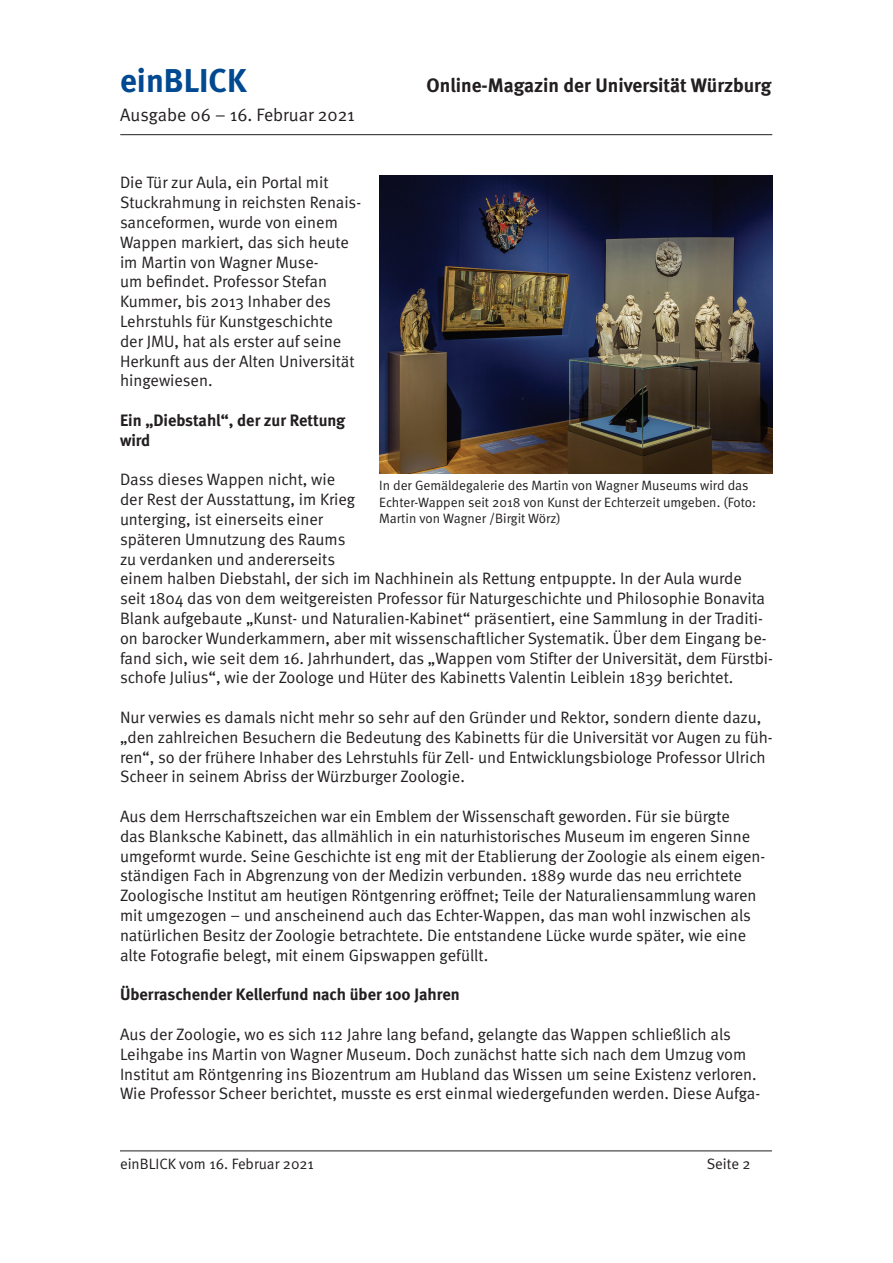
<style>
.page{position:relative;width:893px;height:1263px;background:#fff}
.page>*{position:absolute;margin:0;border:0;box-sizing:border-box;transform-origin:0 0}
.t1{font:700 33px "Meta";color:#014990}
.t2{font:700 19.5px "Meta";color:#231f20}
.t3{font:18px "Meta Normal";color:#231f20}
.t4{font:16.5px/19.8px "Meta Normal";color:#231f20}
.t5{font:700 16.5px/19.8px "Meta";color:#231f20}
.t6{font:15px "Meta Normal";color:#231f20}
.t7{font:13.5px/16.2px "Meta Normal";color:#231f20}
</style>
<div class="page">
<hr style="left:120px;top:134px;width:652px;height:1px;background:#231f20">
<hr style="left:120px;top:1150px;width:652px;height:1px;background:#231f20">
<img style="left:379px;top:175px;width:394px;height:299px">
<h1 class="t1" style="left:120px;top:61px;width:128px">einBLICK</h1>
<p class="t2" style="left:427px;top:74px;width:346px">Online-Magazin der Universität Würzburg</p>
<p class="t3" style="left:120px;top:105px;width:236px">Ausgabe 06 – 16. Februar 2021</p>
<p class="t4" style="left:120px;top:173px;width:243px">Die Tür zur Aula, ein Portal mit<br>Stuckrahmung in reichsten Renais&shy;sanceformen, wurde von einem<br>Wappen markiert, das sich heute im Martin von Wagner Muse-<br>um befindet. Professor Stefan<br>Kummer, bis 2013 Inhaber des<br>Lehrstuhls für Kunstgeschichte<br>der JMU, hat als erster auf seine<br>Herkunft aus der Alten Universität hingewiesen.</p>
<p class="t5" style="left:120px;top:410px;width:227px">Ein „Diebstahl“, der zur Rettung wird</p>
<p class="t4" style="left:120px;top:470px;width:654px">Dass dieses Wappen nicht, wie<br>der Rest der Ausstattung, im Krieg<br>unterging, ist einerseits einer<br>späteren Umnutzung des Raums<br>zu verdanken und andererseits<br>einem halben Diebstahl, der sich im Nachhinein als Rettung entpuppte. In der Aula wurde<br>seit 1804 das von dem weitgereisten Professor für Naturgeschichte und Philosophie Bonavita Blank aufgebaute „Kunst- und Naturalien-Kabinet“ präsentiert, eine Sammlung in der Traditi&shy;on barocker Wunderkammern, aber mit wissenschaftlicher Systematik. Über dem Eingang be&shy;fand sich, wie seit dem 16. Jahrhundert, das „Wappen vom Stifter der Universität, dem Fürstbi&shy;schofe Julius“, wie der Zoologe und Hüter des Kabinetts Valentin Leiblein 1839 berichtet.</p>
<p class="t4" style="left:120px;top:707px;width:654px">Nur verwies es damals nicht mehr so sehr auf den Gründer und Rektor, sondern diente dazu, „den zahlreichen Besuchern die Bedeutung des Kabinetts für die Universität vor Augen zu füh&shy;ren“, so der frühere Inhaber des Lehrstuhls für Zell- und Entwicklungsbiologe Professor Ulrich Scheer in seinem Abriss der Würzburger Zoologie.</p>
<p class="t4" style="left:120px;top:806px;width:647px">Aus dem Herrschaftszeichen war ein Emblem der Wissenschaft geworden. Für sie bürgte<br>das Blanksche Kabinett, das allmählich in ein naturhistorisches Museum im engeren Sinne umgeformt wurde. Seine Geschichte ist eng mit der Etablierung der Zoologie als einem eigen&shy;ständigen Fach in Abgrenzung von der Medizin verbunden. 1889 wurde das neu errichtete Zoologische Institut am heutigen Röntgenring eröffnet; Teile der Naturaliensammlung waren mit umgezogen – und anscheinend auch das Echter-Wappen, das man wohl inzwischen als natürlichen Besitz der Zoologie betrachtete. Die entstandene Lücke wurde später, wie eine alte Fotografie belegt, mit einem Gipswappen gefüllt.</p>
<p class="t5" style="left:120px;top:984px;width:341px">Überraschender Kellerfund nach über 100 Jahren</p>
<p class="t4" style="left:120px;top:1024px;width:642px">Aus der Zoologie, wo es sich 112 Jahre lang befand, gelangte das Wappen schließlich als Leihgabe ins Martin von Wagner Museum. Doch zunächst hatte sich nach dem Umzug vom Institut am Röntgenring ins Biozentrum am Hubland das Wissen um seine Existenz verloren.<br>Wie Professor Scheer berichtet, musste es erst einmal wiedergefunden werden. Diese Aufga-</p>
<p class="t7" style="left:379px;top:477px;width:378px">In der Gemäldegalerie des Martin von Wagner Museums wird das<br>Echter-Wappen seit 2018 von Kunst der Echterzeit umgeben. (Foto:<br>Martin von Wagner /Birgit Wörz)</p>
<p class="t6" style="left:120px;top:1155px;width:195px">einBLICK vom 16. Februar 2021</p>
<p class="t6" style="left:707px;top:1155px;width:45px">Seite 2</p>
</div>
